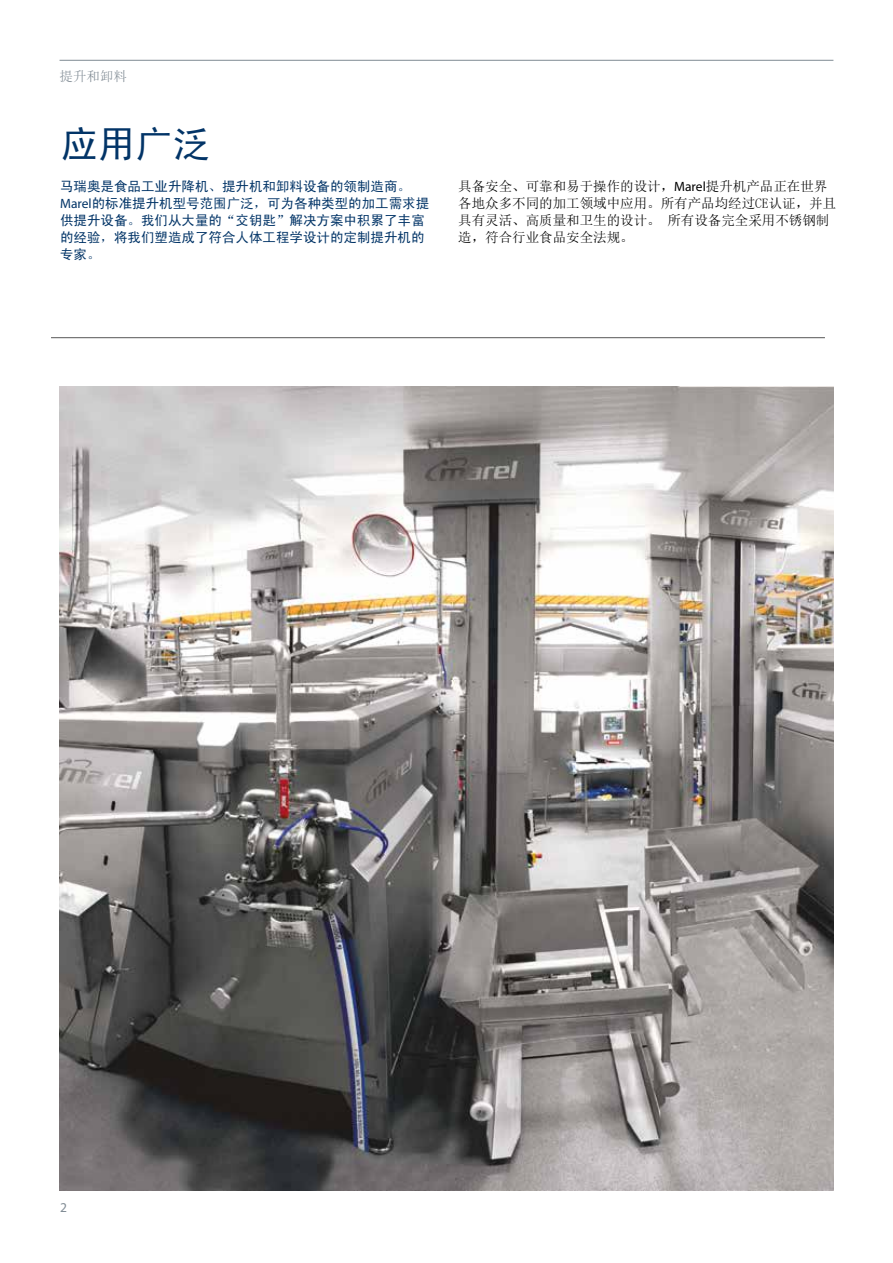
<style>
.page{position:relative;width:893px;height:1263px;background:#fff}
.page>*{position:absolute;margin:0;border:0;box-sizing:border-box;transform-origin:0 0}
.t1{font:37.5px "Sim Hei";color:#023467}
.t2{font:13.5px/17px "Sim Hei";color:#023467}
.t3{font:13.5px/17px "Sim Sun";color:#000}
.t4{font:13.5px "Sim Sun";color:#808b94}
.t5{font:13.5px "Myriad Pro";color:#808b94}
.s1{font-family:"Myriad Pro"}
</style>
<div class="page">
<hr style="left:60px;top:60px;width:773px;height:1px;background:#808b94">
<img style="left:60px;top:387px;width:773px;height:804px">
<hr style="left:51px;top:337px;width:774px;height:1px;background:#575756">
<p class="t4" style="left:60px;top:69px;width:69px">提升和卸料</p>
<h1 class="t1" style="left:61px;top:125px;width:150px">应用广泛</h1>
<p class="t2" style="left:60px;top:178px;width:371px">马瑞奥是食品工业升降机、提升机和卸料设备的领制造商。<br><span class="s1">Marel</span>的标准提升机型号范围广泛，可为各种类型的加工需求提供提升设备。我们从大量的“交钥匙”解决方案中积累了丰富的经验，将我们塑造成了符合人体工程学设计的定制提升机的专家。</p>
<p class="t3" style="left:458px;top:178px;width:379px">具备安全、可靠和易于操作的设计，<span class="s1">Marel</span>提升机产品正在世界各地众多不同的加工领域中应用。所有产品均经过CE认证，并且具有灵活、高质量和卫生的设计。 所有设备完全采用不锈钢制造，符合行业食品安全法规。</p>
<p class="t5" style="left:60px;top:1199px;width:8px">2</p>
</div>
